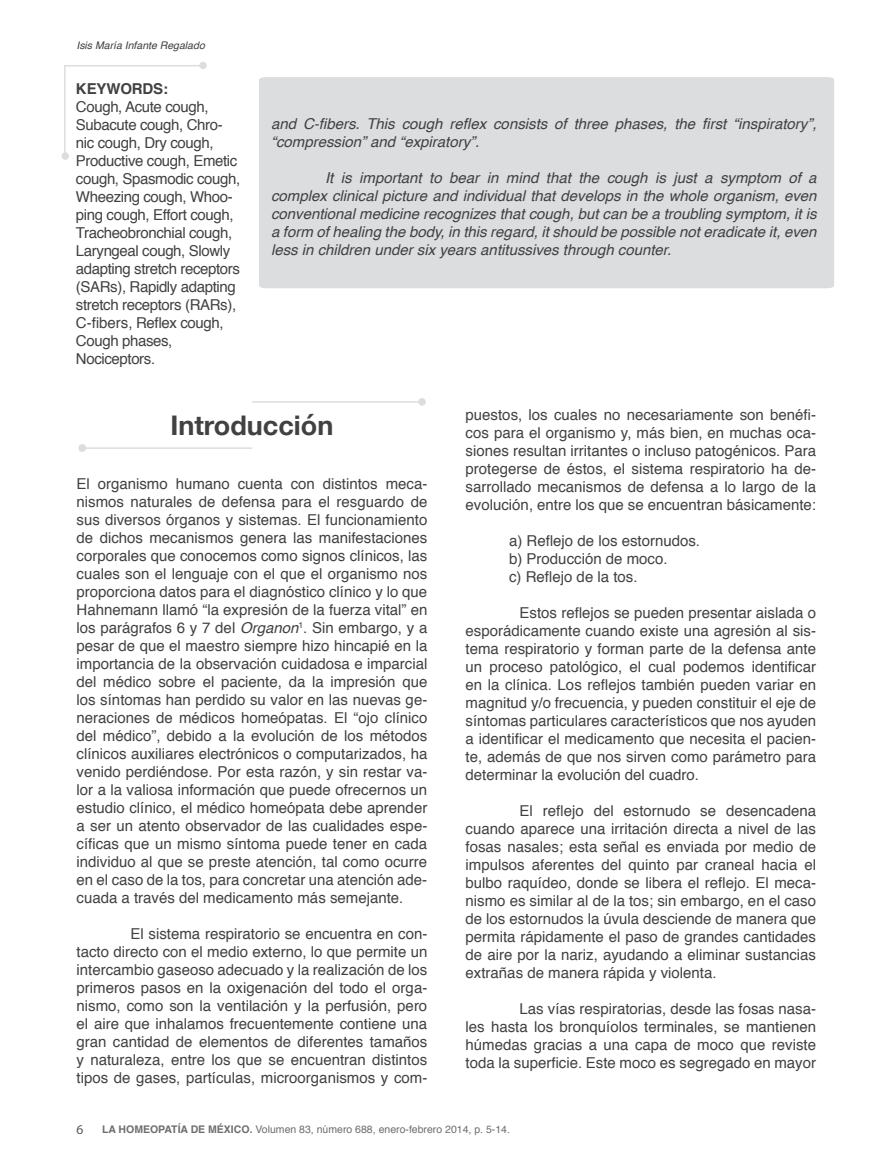
<style>
.page{position:relative;width:893px;height:1170px;background:#fff}
.page>*{position:absolute;margin:0;border:0;box-sizing:border-box;transform-origin:0 0}
.t1{font:700 27px "Helvetica Neue";color:#414042}
.t2{font:15px/18px "Helvetica";color:#414042;text-align:justify}
.t3{font:italic 15px/18px "Helvetica";color:#414042}
.t4{font:15px/18px "Helvetica";letter-spacing:-.025em;color:#414042}
.t5{font:700 15px "Helvetica";letter-spacing:-.01em;color:#414042}
.t6{font:13.5px "Myriad Pro";color:#58595b}
.t7{font:10.5px "Helvetica";color:#6d6e71}
.t8{font:italic 10.5px "Helvetica";color:#414042}
.s1{font-style:italic}
.s2{font-weight:700}
</style>
<div class="page">
<div style="left:259px;top:77px;width:575px;height:211px;background:#dcddde"></div>
<div style="left:199px;top:62px;width:8px;height:7px;background:#dcddde;border-radius:50%"></div>
<svg style="left:64px;top:64px;width:136px;height:88px"></svg>
<div style="left:62px;top:152px;width:7px;height:8px;background:#dcddde;border-radius:50%"></div>
<div style="left:78px;top:444px;width:8px;height:8px;background:#dcddde;border-radius:50%"></div>
<hr style="left:82px;top:447px;width:170px;height:2px;background:#dcddde">
<div style="left:418px;top:398px;width:8px;height:7px;background:#dcddde;border-radius:50%"></div>
<hr style="left:252px;top:401px;width:170px;height:1px;background:#dcddde">
<p class="t8" style="left:76px;top:37px;width:130px">Isis María Infante Regalado</p>
<p class="t5" style="left:76px;top:77px;width:94px">KEYWORDS:</p>
<p class="t4" style="left:76px;top:98px;width:166px">Cough, Acute cough,<br>Subacute cough, Chro&shy;nic cough, Dry cough,<br>Productive cough, Emetic cough, Spasmodic cough,<br>Wheezing cough, Whoo&shy;ping cough, Effort cough,<br>Tracheobronchial cough,<br>Laryngeal cough, Slowly adapting stretch receptors (SARs), Rapidly adapting stretch receptors (RARs),<br>C-fibers, Reflex cough,<br>Cough phases,<br>Nociceptors.</p>
<p class="t3" style="left:271px;top:115px;width:547px">and C-fibers. This cough reflex consists of three phases, the first “inspiratory”, “compression” and “expiratory”.</p>
<p class="t3" style="left:271px;top:169px;width:547px;text-align:justify;text-indent:54px">It is important to bear in mind that the cough is just a symptom of a complex clinical picture and individual that develops in the whole organism, even conventional medicine recognizes that cough, but can be a troubling symptom, it is a form of healing the body, in this regard, it should be possible not eradicate it, even less in children under six years antitussives through counter.</p>
<h1 class="t1" style="left:170px;top:404px;width:164px">Introducción</h1>
<p class="t2" style="left:77px;top:475px;width:352px">El organismo humano cuenta con distintos meca&shy;nismos naturales de defensa para el resguardo de sus diversos órganos y sistemas. El funcionamiento de dichos mecanismos genera las manifestaciones corporales que conocemos como signos clínicos, las cuales son el lenguaje con el que el organismo nos proporciona datos para el diagnóstico clínico y lo que Hahnemann llamó “la expresión de la fuerza vital” en los parágrafos 6 y 7 del <span class="s1">Organon</span><sup>1</sup>. Sin embargo, y a pesar de que el maestro siempre hizo hincapié en la importancia de la observación cuidadosa e imparcial del médico sobre el paciente, da la impresión que los síntomas han perdido su valor en las nuevas ge&shy;neraciones de médicos homeópatas. El “ojo clínico del médico”, debido a la evolución de los métodos clínicos auxiliares electrónicos o computarizados, ha venido perdiéndose. Por esta razón, y sin restar va&shy;lor a la valiosa información que puede ofrecernos un estudio clínico, el médico homeópata debe aprender a ser un atento observador de las cualidades espe&shy;cíficas que un mismo síntoma puede tener en cada individuo al que se preste atención, tal como ocurre en el caso de la tos, para concretar una atención ade&shy;cuada a través del medicamento más semejante.</p>
<p class="t2" style="left:77px;top:925px;width:352px;text-indent:54px">El sistema respiratorio se encuentra en con&shy;tacto directo con el medio externo, lo que permite un intercambio gaseoso adecuado y la realización de los primeros pasos en la oxigenación del todo el orga&shy;nismo, como son la ventilación y la perfusión, pero el aire que inhalamos frecuentemente contiene una gran cantidad de elementos de diferentes tamaños y naturaleza, entre los que se encuentran distintos tipos de gases, partículas, microorganismos y com-</p>
<p class="t2" style="left:466px;top:406px;width:352px">puestos, los cuales no necesariamente son benéfi&shy;cos para el organismo y, más bien, en muchas oca&shy;siones resultan irritantes o incluso patogénicos. Para protegerse de éstos, el sistema respiratorio ha de&shy;sarrollado mecanismos de defensa a lo largo de la evolución, entre los que se encuentran básicamente:</p>
<p class="t2" style="left:509px;top:532px;width:192px;text-align:left">a) Reflejo de los estornudos. b) Producción de moco.<br>c) Reflejo de la tos.</p>
<p class="t2" style="left:466px;top:604px;width:352px;text-indent:54px">Estos reflejos se pueden presentar aislada o esporádicamente cuando existe una agresión al sis&shy;tema respiratorio y forman parte de la defensa ante un proceso patológico, el cual podemos identificar en la clínica. Los reflejos también pueden variar en magnitud y/o frecuencia, y pueden constituir el eje de síntomas particulares característicos que nos ayuden a identificar el medicamento que necesita el pacien&shy;te, además de que nos sirven como parámetro para determinar la evolución del cuadro.</p>
<p class="t2" style="left:466px;top:802px;width:352px;text-indent:54px">El reflejo del estornudo se desencadena cuando aparece una irritación directa a nivel de las fosas nasales; esta señal es enviada por medio de impulsos aferentes del quinto par craneal hacia el bulbo raquídeo, donde se libera el reflejo. El meca&shy;nismo es similar al de la tos; sin embargo, en el caso de los estornudos la úvula desciende de manera que permita rápidamente el paso de grandes cantidades de aire por la nariz, ayudando a eliminar sustancias extrañas de manera rápida y violenta.</p>
<p class="t2" style="left:466px;top:1000px;width:352px;text-indent:54px">Las vías respiratorias, desde las fosas nasa&shy;les hasta los bronquíolos terminales, se mantienen húmedas gracias a una capa de moco que reviste toda la superficie. Este moco es segregado en mayor</p>
<p class="t6" style="left:76px;top:1121px;width:8px">6</p>
<p class="t7" style="left:102px;top:1120px;width:409px"><span class="s2">LA HOMEOPATÍA DE MÉXICO.</span> Volumen 83, número 688, enero-febrero 2014, p. 5-14.</p>
</div>
